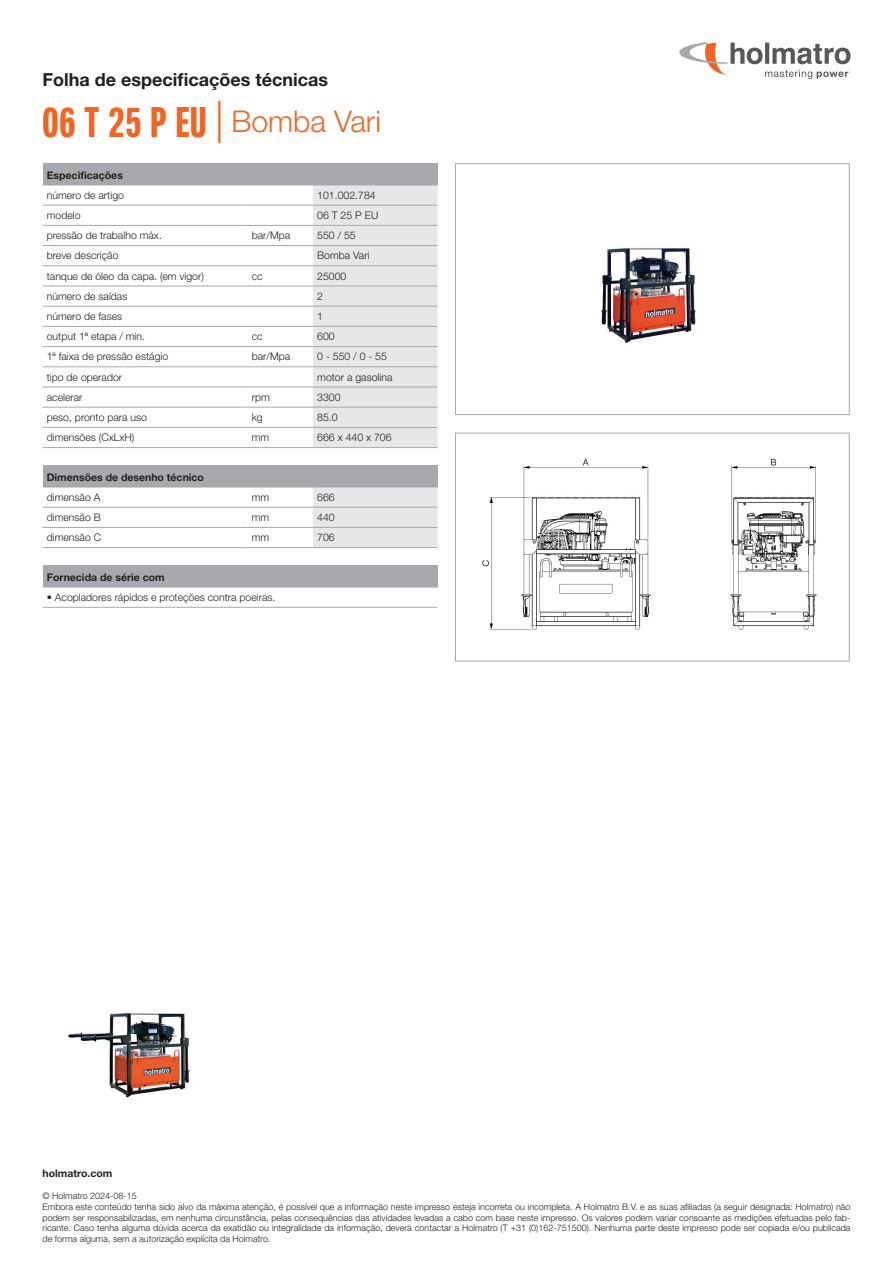
<style>
.page{position:relative;width:893px;height:1263px;background:#fff}
.page>*{position:absolute;margin:0;border:0;box-sizing:border-box;transform-origin:0 0}
.t1{font:300 30px "Helvetica Neue LT Std";color:#f36421}
.t2{font:700 18px "Helvetica Neue LT Std";color:#231f20}
.t3{font:300 10.5px "Helvetica Neue LT Std";color:#231f20}
.t4{font:700 10.5px "Helvetica Neue LT Std";color:#231f20}
.t5{font:300 9px/10.8px "Helvetica Neue LT Std";color:#231f20}
.s1{font-family:"Neue Helvetica Pro 79 Cm";font-weight:700;font-size:42px}
.s2{font-size:42px}
</style>
<div class="page">
<svg style="left:679px;top:42px;width:171px;height:37px"></svg>
<div style="left:43px;top:164px;width:394px;height:21px;background:#a8a9ad"></div>
<svg style="left:313px;top:164px;width:125px;height:284px;background:#e0e1e3"></svg>
<hr style="left:43px;top:185px;width:204px;height:1px;background:#a8a9ad">
<hr style="left:247px;top:185px;width:66px;height:1px;background:#a8a9ad">
<hr style="left:313px;top:185px;width:125px;height:1px;background:#a8a9ad">
<hr style="left:43px;top:205px;width:204px;height:1px;background:#a8a9ad">
<hr style="left:247px;top:205px;width:66px;height:1px;background:#a8a9ad">
<hr style="left:313px;top:205px;width:124px;height:1px;background:#a8a9ad">
<hr style="left:43px;top:225px;width:204px;height:1px;background:#a8a9ad">
<hr style="left:247px;top:225px;width:66px;height:1px;background:#a8a9ad">
<hr style="left:313px;top:225px;width:124px;height:1px;background:#a8a9ad">
<hr style="left:43px;top:245px;width:204px;height:1px;background:#a8a9ad">
<hr style="left:247px;top:245px;width:66px;height:1px;background:#a8a9ad">
<hr style="left:313px;top:245px;width:124px;height:1px;background:#a8a9ad">
<hr style="left:43px;top:265px;width:204px;height:1px;background:#a8a9ad">
<hr style="left:247px;top:265px;width:66px;height:1px;background:#a8a9ad">
<hr style="left:313px;top:265px;width:124px;height:1px;background:#a8a9ad">
<hr style="left:43px;top:286px;width:204px;height:1px;background:#a8a9ad">
<hr style="left:247px;top:286px;width:66px;height:1px;background:#a8a9ad">
<hr style="left:313px;top:286px;width:124px;height:1px;background:#a8a9ad">
<hr style="left:43px;top:306px;width:204px;height:1px;background:#a8a9ad">
<hr style="left:247px;top:306px;width:66px;height:1px;background:#a8a9ad">
<hr style="left:313px;top:306px;width:124px;height:1px;background:#a8a9ad">
<hr style="left:43px;top:326px;width:204px;height:1px;background:#a8a9ad">
<hr style="left:247px;top:326px;width:66px;height:1px;background:#a8a9ad">
<hr style="left:313px;top:326px;width:124px;height:1px;background:#a8a9ad">
<hr style="left:43px;top:346px;width:204px;height:1px;background:#a8a9ad">
<hr style="left:247px;top:346px;width:66px;height:1px;background:#a8a9ad">
<hr style="left:313px;top:346px;width:124px;height:1px;background:#a8a9ad">
<hr style="left:43px;top:366px;width:204px;height:1px;background:#a8a9ad">
<hr style="left:247px;top:366px;width:66px;height:1px;background:#a8a9ad">
<hr style="left:313px;top:366px;width:124px;height:1px;background:#a8a9ad">
<hr style="left:43px;top:387px;width:204px;height:1px;background:#a8a9ad">
<hr style="left:247px;top:387px;width:66px;height:1px;background:#a8a9ad">
<hr style="left:313px;top:387px;width:124px;height:1px;background:#a8a9ad">
<hr style="left:43px;top:407px;width:204px;height:1px;background:#a8a9ad">
<hr style="left:247px;top:407px;width:66px;height:1px;background:#a8a9ad">
<hr style="left:313px;top:407px;width:124px;height:1px;background:#a8a9ad">
<hr style="left:43px;top:447px;width:204px;height:1px;background:#a8a9ad">
<hr style="left:43px;top:427px;width:204px;height:1px;background:#a8a9ad">
<hr style="left:247px;top:447px;width:66px;height:1px;background:#a8a9ad">
<hr style="left:247px;top:427px;width:66px;height:1px;background:#a8a9ad">
<hr style="left:313px;top:447px;width:124px;height:1px;background:#a8a9ad">
<hr style="left:313px;top:427px;width:124px;height:1px;background:#a8a9ad">
<div style="left:43px;top:466px;width:394px;height:21px;background:#a8a9ad"></div>
<svg style="left:313px;top:466px;width:125px;height:82px"></svg>
<hr style="left:43px;top:487px;width:204px;height:1px;background:#a8a9ad">
<hr style="left:247px;top:487px;width:66px;height:1px;background:#a8a9ad">
<hr style="left:313px;top:487px;width:125px;height:1px;background:#a8a9ad">
<hr style="left:43px;top:507px;width:204px;height:1px;background:#a8a9ad">
<hr style="left:247px;top:507px;width:66px;height:1px;background:#a8a9ad">
<hr style="left:313px;top:507px;width:124px;height:1px;background:#a8a9ad">
<hr style="left:43px;top:547px;width:204px;height:1px;background:#a8a9ad">
<hr style="left:43px;top:527px;width:204px;height:1px;background:#a8a9ad">
<hr style="left:247px;top:547px;width:66px;height:1px;background:#a8a9ad">
<hr style="left:247px;top:527px;width:66px;height:1px;background:#a8a9ad">
<hr style="left:313px;top:547px;width:124px;height:1px;background:#a8a9ad">
<hr style="left:313px;top:527px;width:124px;height:1px;background:#a8a9ad">
<div style="left:43px;top:566px;width:394px;height:21px;background:#a8a9ad"></div>
<svg style="left:437px;top:566px;width:1px;height:21px"></svg>
<hr style="left:43px;top:607px;width:394px;height:1px;background:#a8a9ad">
<hr style="left:43px;top:587px;width:395px;height:1px;background:#a8a9ad">
<img style="left:68px;top:1012px;width:122px;height:86px">
<img style="left:482px;top:458px;width:335px;height:172px">
<div style="left:455px;top:433px;width:394px;height:228px;border:1px solid #a8a9ad"></div>
<img style="left:600px;top:248px;width:96px;height:95px">
<div style="left:455px;top:164px;width:394px;height:251px;border:1px solid #a8a9ad"></div>
<h2 class="t2" style="left:43px;top:68px;width:287px">Folha de especificações técnicas</h2>
<h1 class="t1" style="left:43px;top:103px;width:340px"><span class="s1">06 T 25 P EU</span> <span class="s2">|</span> Bomba Vari</h1>
<p class="t4" style="left:47px;top:168px;width:78px">Especificações</p>
<p class="t3" style="left:47px;top:189px;width:79px">número de artigo</p>
<p class="t3" style="left:317px;top:189px;width:60px">101.002.784</p>
<p class="t3" style="left:47px;top:209px;width:35px">modelo</p>
<p class="t3" style="left:317px;top:209px;width:62px">06 T 25 P EU</p>
<p class="t3" style="left:47px;top:229px;width:117px">pressão de trabalho máx.</p>
<p class="t3" style="left:252px;top:229px;width:40px">bar/Mpa</p>
<p class="t3" style="left:317px;top:229px;width:40px">550 / 55</p>
<p class="t3" style="left:47px;top:249px;width:73px">breve descrição</p>
<p class="t3" style="left:317px;top:249px;width:54px">Bomba Vari</p>
<p class="t3" style="left:47px;top:269px;width:159px">tanque de óleo da capa. (em vigor)</p>
<p class="t3" style="left:252px;top:269px;width:12px">cc</p>
<p class="t3" style="left:317px;top:269px;width:31px">25000</p>
<p class="t3" style="left:47px;top:290px;width:82px">número de saídas</p>
<p class="t3" style="left:317px;top:290px;width:7px">2</p>
<p class="t3" style="left:47px;top:310px;width:77px">número de fases</p>
<p class="t3" style="left:317px;top:310px;width:7px">1</p>
<p class="t3" style="left:47px;top:330px;width:100px">output 1ª etapa / min.</p>
<p class="t3" style="left:252px;top:330px;width:12px">cc</p>
<p class="t3" style="left:317px;top:330px;width:19px">600</p>
<p class="t3" style="left:47px;top:350px;width:123px">1ª faixa de pressão estágio</p>
<p class="t3" style="left:252px;top:350px;width:40px">bar/Mpa</p>
<p class="t3" style="left:317px;top:350px;width:71px">0 - 550 / 0 - 55</p>
<p class="t3" style="left:47px;top:370px;width:77px">tipo de operador</p>
<p class="t3" style="left:317px;top:370px;width:77px">motor a gasolina</p>
<p class="t3" style="left:47px;top:391px;width:37px">acelerar</p>
<p class="t3" style="left:252px;top:391px;width:20px">rpm</p>
<p class="t3" style="left:317px;top:391px;width:25px">3300</p>
<p class="t3" style="left:47px;top:411px;width:102px">peso, pronto para uso</p>
<p class="t3" style="left:252px;top:411px;width:13px">kg</p>
<p class="t3" style="left:317px;top:411px;width:22px">85.0</p>
<p class="t3" style="left:47px;top:431px;width:89px">dimensões (CxLxH)</p>
<p class="t3" style="left:252px;top:431px;width:19px">mm</p>
<p class="t3" style="left:317px;top:431px;width:76px">666 x 440 x 706</p>
<p class="t4" style="left:47px;top:470px;width:159px">Dimensões de desenho técnico</p>
<p class="t3" style="left:47px;top:491px;width:55px">dimensão A</p>
<p class="t3" style="left:252px;top:491px;width:19px">mm</p>
<p class="t3" style="left:317px;top:491px;width:19px">666</p>
<p class="t3" style="left:47px;top:511px;width:56px">dimensão B</p>
<p class="t3" style="left:252px;top:511px;width:19px">mm</p>
<p class="t3" style="left:317px;top:511px;width:19px">440</p>
<p class="t3" style="left:47px;top:531px;width:56px">dimensão C</p>
<p class="t3" style="left:252px;top:531px;width:19px">mm</p>
<p class="t3" style="left:317px;top:531px;width:19px">706</p>
<p class="t4" style="left:47px;top:570px;width:119px">Fornecida de série com</p>
<p class="t3" style="left:47px;top:591px;width:230px">• Acopladores rápidos e proteções contra poeiras.</p>
<p class="t4" style="left:43px;top:1167px;width:71px">holmatro.com</p>
<p class="t5" style="left:43px;top:1190px;width:809px">© Holmatro 2024-08-15<br>Embora este conteúdo tenha sido alvo da máxima atenção, é possível que a informação neste impresso esteja incorreta ou incompleta. A Holmatro B.V. e as suas afiliadas (a seguir designada: Holmatro) não podem ser responsabilizadas, em nenhuma circunstância, pelas consequências das atividades levadas a cabo com base neste impresso. Os valores podem variar consoante as medições efetuadas pelo fab&shy;ricante. Caso tenha alguma dúvida acerca da exatidão ou integralidade da informação, deverá contactar a Holmatro (T +31 (0)162-751500). Nenhuma parte deste impresso pode ser copiada e/ou publicada de forma alguma, sem a autorização explícita da Holmatro.</p>
</div>
